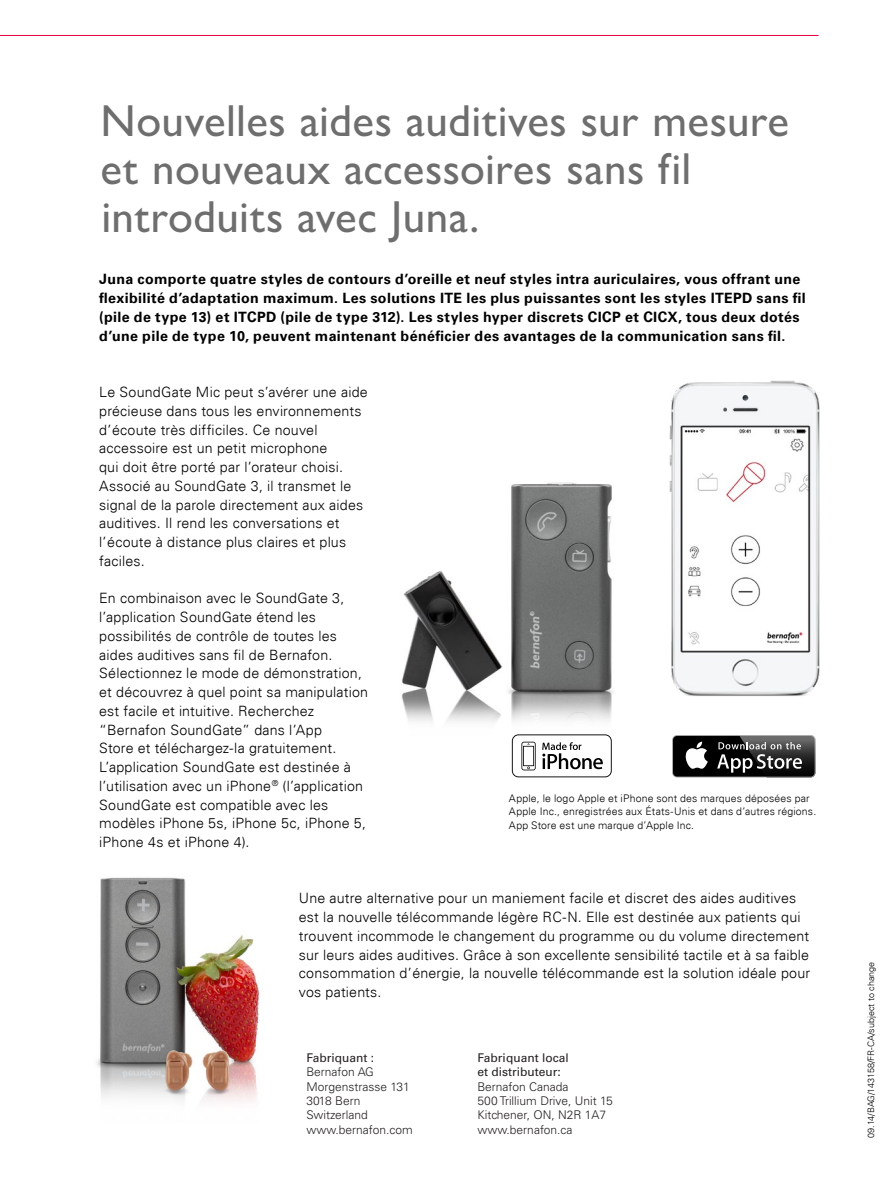
<style>
.page{position:relative;width:893px;height:1191px;background:#fff}
.page>*{position:absolute;margin:0;border:0;box-sizing:border-box;transform-origin:0 0}
.t1{font:500 45px/48px "Gill Sans MT Pro";letter-spacing:.01em;color:#6e6e6e}
.t2{font:300 14.25px/18.8px "Univers Com 45";letter-spacing:.015em;color:#000}
.t3{font:700 14.25px/18.8px "Univers Com 65";letter-spacing:.025em;color:#000}
.t4{font:300 12px/14.4px "Univers LT Std";color:#231f20}
.t5{font:12px/14.4px "Univers LT Std";color:#231f20}
.t6{font:300 10.5px/13.5px "Univers Com 45";letter-spacing:.015em;color:#000}
.t7{font:300 9px "Univers Com 45";color:#000}
</style>
<div class="page">
<hr style="left:0;top:35px;width:819px;height:1px;background:#e4003e">
<img style="left:401px;top:482px;width:212px;height:240px">
<svg style="left:512px;top:734px;width:100px;height:43px"></svg>
<svg style="left:672px;top:735px;width:143px;height:42px"></svg>
<div style="left:673px;top:736px;width:141px;height:40px;background:#000;border-radius:4px"></div>
<svg style="left:685px;top:741px;width:23px;height:28px"></svg>
<svg style="left:717px;top:735px;width:98px;height:42px"></svg>
<img style="left:669px;top:380px;width:151px;height:316px">
<img style="left:97px;top:877px;width:163px;height:225px">
<img style="left:200px;top:1044px;width:44px;height:52px">
<img style="left:151px;top:1044px;width:49px;height:52px">
<img style="left:203px;top:1050px;width:26px;height:39px">
<img style="left:166px;top:1050px;width:26px;height:39px">
<h1 class="t1" style="left:100px;top:96px;width:690px">Nouvelles aides auditives sur mesure et nouveaux accessoires sans fil introduits avec Juna.</h1>
<p class="t3" style="left:99px;top:270px;width:708px">Juna comporte quatre styles de contours d’oreille et neuf styles intra auriculaires, vous offrant une flexibilité d’adaptation maximum. Les solutions ITE les plus puissantes sont les styles ITEPD sans fil (pile de type 13) et ITCPD (pile de type 312). Les styles hyper discrets CICP et CICX, tous deux dotés d’une pile de type 10, peuvent maintenant bénéficier des avantages de la communication sans fil.</p>
<p class="t2" style="left:99px;top:382px;width:270px">Le SoundGate Mic peut s’avérer une aide précieuse dans tous les environnements d’écoute très difficiles. Ce nouvel accessoire est un petit microphone<br>qui doit être porté par l’orateur choisi.<br>Associé au SoundGate 3, il transmet le signal de la parole directement aux aides auditives. Il rend les conversations et l’écoute à distance plus claires et plus faciles.</p>
<p class="t2" style="left:99px;top:589px;width:270px">En combinaison avec le SoundGate 3, l’application SoundGate étend les possibilités de contrôle de toutes les aides auditives sans fil de Bernafon.<br>Sélectionnez le mode de démonstration, et découvrez à quel point sa manipulation est facile et intuitive. Recherchez “Bernafon SoundGate” dans l’App<br>Store et téléchargez-la gratuitement.<br>L’application SoundGate est destinée à l’utilisation avec un iPhone<sup>®</sup> (l’application SoundGate est compatible avec les modèles iPhone 5s, iPhone 5c, iPhone 5, iPhone 4s et iPhone 4).</p>
<p class="t6" style="left:509px;top:791px;width:309px">Apple, le logo Apple et iPhone sont des marques déposées par<br>Apple Inc., enregistrées aux États-Unis et dans d’autres régions.<br>App Store est une marque d’Apple Inc.</p>
<p class="t2" style="left:299px;top:888px;width:513px">Une autre alternative pour un maniement facile et discret des aides auditives est la nouvelle télécommande légère RC-N. Elle est destinée aux patients qui trouvent incommode le changement du programme ou du volume directement sur leurs aides auditives. Grâce à son excellente sensibilité tactile et à sa faible consommation d’énergie, la nouvelle télécommande est la solution idéale pour vos patients.</p>
<p class="t5" style="left:307px;top:1050px;width:69px">Fabriquant :</p>
<p class="t4" style="left:307px;top:1064px;width:108px">Bernafon AG<br>Morgenstrasse 131<br>3018 Bern<br>Switzerland www.bernafon.com</p>
<p class="t5" style="left:478px;top:1050px;width:93px">Fabriquant local et distributeur:</p>
<p class="t4" style="left:478px;top:1079px;width:137px">Bernafon Canada<br>500 Trillium Drive, Unit 15<br>Kitchener, ON, N2R 1A7 www.bernafon.ca</p>
<p class="t7" style="left:865px;top:1137px;width:177px;rotate:-90deg">09.14/BAG/143158/FR-CA/subject to change</p>
</div>
